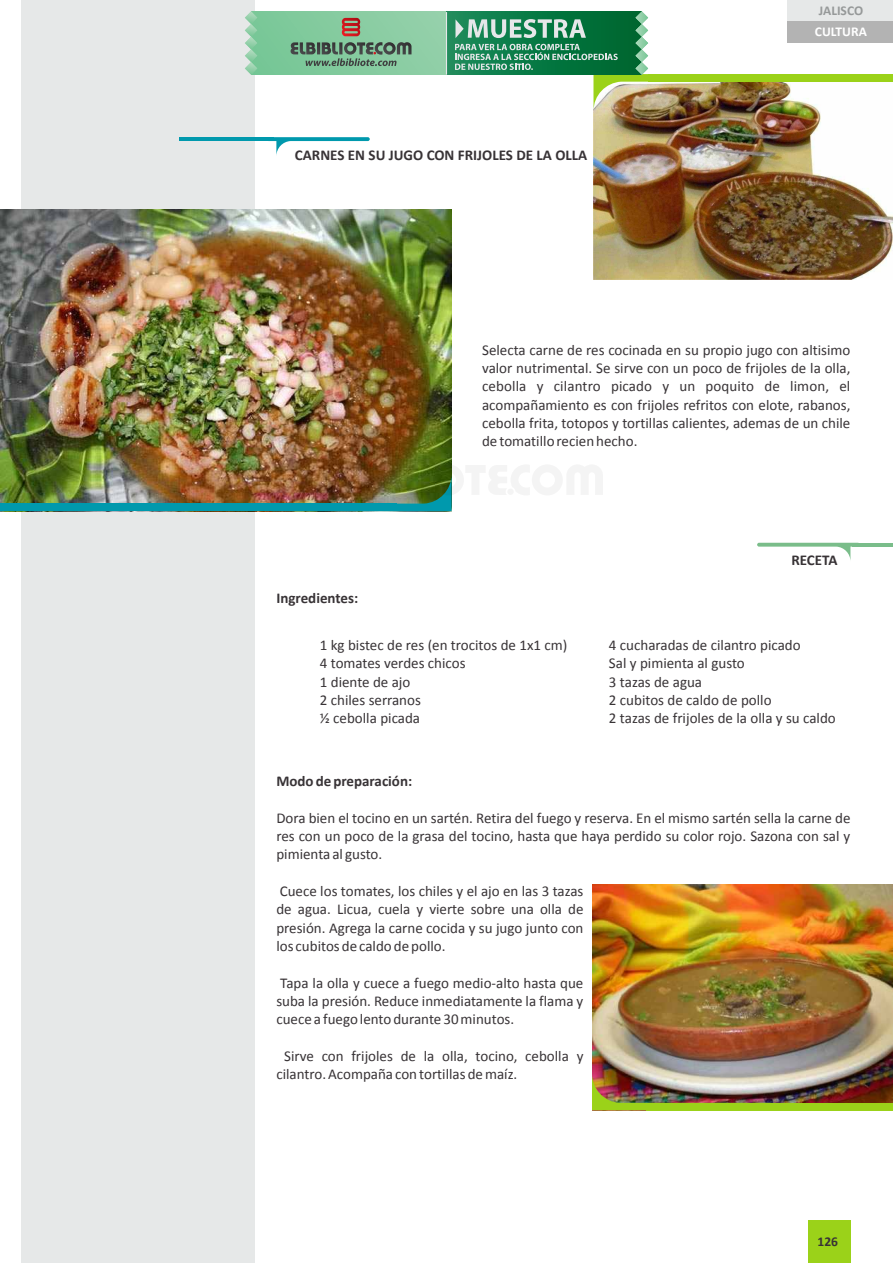
<style>
.page{position:relative;width:893px;height:1263px;background:#fff}
.page>*{position:absolute;margin:0;border:0;box-sizing:border-box;transform-origin:0 0}
.t1{font:15px/18.3px "Calibri";color:#383336;text-align:justify}
.t2{font:700 15px "Calibri";color:#383336}
.t3{font:700 13.5px "Calibri";color:#969999}
.t4{font:700 13.5px "Calibri";color:#fff}
.t5{font:700 13.5px "Calibri";color:#383336}
</style>
<div class="page">
<div style="left:808px;top:1220px;width:43px;height:43px;background:#9bd219"></div>
<div style="left:787px;top:0;width:106px;height:21px;background:#e6e8e8"></div>
<div style="left:787px;top:21px;width:106px;height:22px;background:#b3b3b3"></div>
<div style="left:21px;top:0;width:234px;height:1263px;background:#e6e8e8"></div>
<svg style="left:269px;top:137px;width:101px;height:18px"></svg>
<hr style="left:179px;top:137px;width:95px;height:4px;background:#0099ad">
<img style="left:593px;top:82px;width:300px;height:198px">
<img style="left:0;top:210px;width:452px;height:294px">
<div style="left:648px;top:74px;width:245px;height:8px;background:#9bd219"></div>
<div style="left:0;top:504px;width:397px;height:7px;background:#0099ad"></div>
<svg style="left:757px;top:543px;width:96px;height:17px"></svg>
<hr style="left:853px;top:543px;width:40px;height:4px;background:#7abd8a">
<img style="left:592px;top:884px;width:301px;height:219px">
<img style="left:592px;top:1074px;width:182px;height:36px">
<div style="left:647px;top:1103px;width:246px;height:7px;background:#9bd219"></div>
<svg style="left:257px;top:11px;width:189px;height:64px;background:#86cba0"></svg>
<img style="left:269px;top:464px;width:334px;height:47px">
<div style="left:446px;top:11px;width:196px;height:64px;background:linear-gradient(to bottom,#238c5c,#238c5c)"></div>
<svg style="left:245px;top:11px;width:12px;height:64px"></svg>
<svg style="left:342px;top:18px;width:18px;height:18px"></svg>
<svg style="left:289px;top:42px;width:122px;height:24px;background:#689178"></svg>
<img style="left:455px;top:11px;width:321px;height:100px">
<hr style="left:446px;top:12px;width:1px;height:63px;background:#e6e7e9">
<p class="t2" style="left:295px;top:148px;width:294px">CARNES EN SU JUGO CON FRIJOLES DE LA OLLA</p>
<p class="t3" style="left:819px;top:5px;width:46px">JALISCO</p>
<p class="t4" style="left:815px;top:26px;width:53px">CULTURA</p>
<p class="t1" style="left:482px;top:342px;width:370px">Selecta carne de res cocinada en su propio jugo con altisimo valor nutrimental. Se sirve con un poco de frijoles de la olla, cebolla y cilantro picado y un poquito de limon, el acompañamiento es con frijoles refritos con elote, rabanos, cebolla frita, totopos y tortillas calientes, ademas de un chile de tomatillo recien hecho.</p>
<p class="t2" style="left:276px;top:592px;width:83px">Ingredientes:</p>
<p class="t1" style="left:320px;top:637px;width:249px;text-align:left">1 kg bistec de res (en trocitos de 1x1 cm)<br>4 tomates verdes chicos<br>1 diente de ajo<br>2 chiles serranos<br>½ cebolla picada</p>
<p class="t2" style="left:791px;top:554px;width:48px">RECETA</p>
<p class="t1" style="left:609px;top:637px;width:228px;text-align:left">4 cucharadas de cilantro picado<br>Sal y pimienta al gusto<br>3 tazas de agua<br>2 cubitos de caldo de pollo<br>2 tazas de frijoles de la olla y su caldo</p>
<p class="t2" style="left:276px;top:775px;width:137px">Modo de preparación:</p>
<p class="t1" style="left:276px;top:810px;width:576px">Dora bien el tocino en un sartén. Retira del fuego y reserva. En el mismo sartén sella la carne de res con un poco de la grasa del tocino, hasta que haya perdido su color rojo. Sazona con sal y pimienta al gusto.</p>
<p class="t1" style="left:276px;top:883px;width:309px">Cuece los tomates, los chiles y el ajo en las 3 tazas de agua. Licua, cuela y vierte sobre una olla de presión. Agrega la carne cocida y su jugo junto con los cubitos de caldo de pollo.</p>
<p class="t1" style="left:276px;top:975px;width:309px">Tapa la olla y cuece a fuego medio-alto hasta que suba la presión. Reduce inmediatamente la flama y cuece a fuego lento durante 30 minutos.</p>
<p class="t1" style="left:276px;top:1048px;width:309px;text-indent:8px">Sirve con frijoles de la olla, tocino, cebolla y cilantro. Acompaña con tortillas de maíz.</p>
<p class="t5" style="left:818px;top:1236px;width:22px">126</p>
</div>
